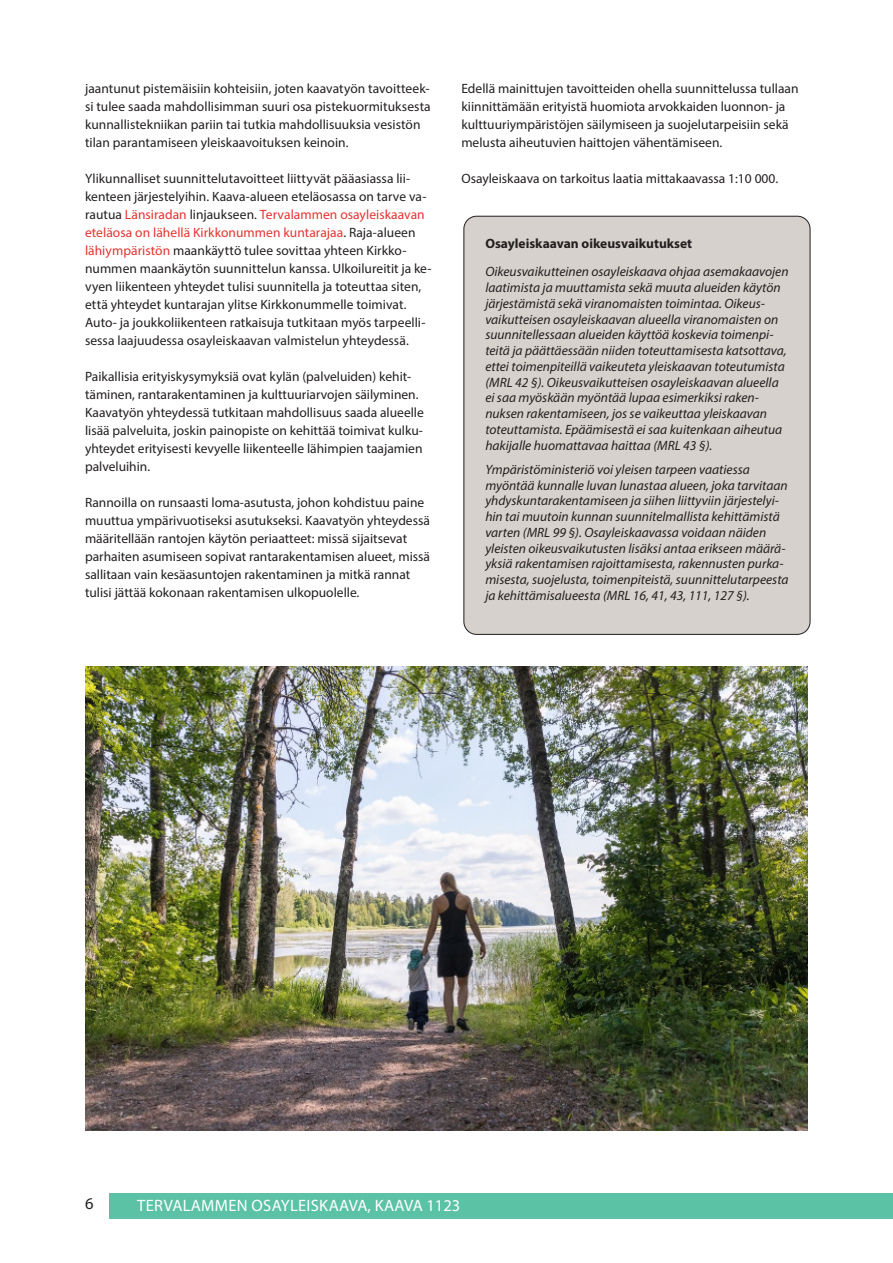
<style>
.page{position:relative;width:893px;height:1263px;background:#fff}
.page>*{position:absolute;margin:0;border:0;box-sizing:border-box;transform-origin:0 0}
.t1{font:16.5px "Myriad Pro";letter-spacing:.02em;color:#fff}
.t2{font:16.5px "Myriad Pro";color:#231f20}
.Leipis{font:13.5px/18px "Myriad Pro";color:#231f20}
.Harmaan_laatikon_kursivoitu{font:italic 13.5px/15.8px "Myriad Pro";color:#231f20}
.Pieni_alaotsikko{font:700 13.5px "Myriad Pro";color:#231f20}
.s1{color:#e43330}
</style>
<div class="page">
<div style="left:110px;top:1193px;width:783px;height:26px;background:#5cc2a6"></div>
<div style="left:464px;top:216px;width:346px;height:418px;background:#d6d1cc;border-radius:13px"></div>
<div style="left:464px;top:216px;width:346px;height:419px;border:1px solid #231f20;border-radius:13px"></div>
<img style="left:85px;top:666px;width:723px;height:464px">
<p class="Leipis" style="left:85px;top:80px;width:347px">jaantunut pistemäisiin kohteisiin, joten kaavatyön tavoitteek&shy;si tulee saada mahdollisimman suuri osa pistekuormituksesta kunnallistekniikan pariin tai tutkia mahdollisuuksia vesistön tilan parantamiseen yleiskaavoituksen keinoin.</p>
<p class="Leipis" style="left:85px;top:170px;width:348px">Ylikunnalliset suunnittelutavoitteet liittyvät pääasiassa lii&shy;kenteen järjestelyihin. Kaava-alueen eteläosassa on tarve va&shy;rautua <span class="s1">Länsiradan</span> linjaukseen. <span class="s1">Tervalammen osayleiskaavan eteläosa on lähellä Kirkkonummen kuntarajaa</span>. Raja-alueen <span class="s1">lähiympäristön</span> maankäyttö tulee sovittaa yhteen Kirkko&shy;nummen maankäytön suunnittelun kanssa. Ulkoilureitit ja ke&shy;vyen liikenteen yhteydet tulisi suunnitella ja toteuttaa siten, että yhteydet kuntarajan ylitse Kirkkonummelle toimivat.<br>Auto- ja joukkoliikenteen ratkaisuja tutkitaan myös tarpeelli&shy;sessa laajuudessa osayleiskaavan valmistelun yhteydessä.</p>
<p class="Leipis" style="left:85px;top:368px;width:340px">Paikallisia erityiskysymyksiä ovat kylän (palveluiden) kehit&shy;täminen, rantarakentaminen ja kulttuuriarvojen säilyminen.<br>Kaavatyön yhteydessä tutkitaan mahdollisuus saada alueelle lisää palveluita, joskin painopiste on kehittää toimivat kulku&shy;yhteydet erityisesti kevyelle liikenteelle lähimpien taajamien palveluihin.</p>
<p class="Leipis" style="left:85px;top:494px;width:346px">Rannoilla on runsaasti loma-asutusta, johon kohdistuu paine muuttua ympärivuotiseksi asutukseksi. Kaavatyön yhteydessä määritellään rantojen käytön periaatteet: missä sijaitsevat parhaiten asumiseen sopivat rantarakentamisen alueet, missä sallitaan vain kesäasuntojen rakentaminen ja mitkä rannat tulisi jättää kokonaan rakentamisen ulkopuolelle.</p>
<p class="Leipis" style="left:461px;top:80px;width:339px">Edellä mainittujen tavoitteiden ohella suunnittelussa tullaan kiinnittämään erityistä huomiota arvokkaiden luonnon- ja kulttuuriympäristöjen säilymiseen ja suojelutarpeisiin sekä melusta aiheutuvien haittojen vähentämiseen.</p>
<p class="Leipis" style="left:461px;top:170px;width:318px">Osayleiskaava on tarkoitus laatia mittakaavassa 1:10 000.</p>
<p class="Pieni_alaotsikko" style="left:485px;top:234px;width:208px">Osayleiskaavan oikeusvaikutukset</p>
<p class="Harmaan_laatikon_kursivoitu" style="left:485px;top:264px;width:305px">Oikeusvaikutteinen osayleiskaava ohjaa asemakaavojen laatimista ja muuttamista sekä muuta alueiden käytön järjestämistä sekä viranomaisten toimintaa. Oikeus&shy;vaikutteisen osayleiskaavan alueella viranomaisten on suunnitellessaan alueiden käyttöä koskevia toimenpi&shy;teitä ja päättäessään niiden toteuttamisesta katsottava, ettei toimenpiteillä vaikeuteta yleiskaavan toteutumista (MRL 42 §). Oikeusvaikutteisen osayleiskaavan alueella ei saa myöskään myöntää lupaa esimerkiksi raken&shy;nuksen rakentamiseen, jos se vaikeuttaa yleiskaavan toteuttamista. Epäämisestä ei saa kuitenkaan aiheutua hakijalle huomattavaa haittaa (MRL 43 §).</p>
<p class="Harmaan_laatikon_kursivoitu" style="left:485px;top:461px;width:305px">Ympäristöministeriö voi yleisen tarpeen vaatiessa myöntää kunnalle luvan lunastaa alueen, joka tarvitaan yhdyskuntarakentamiseen ja siihen liittyviin järjestelyi&shy;hin tai muutoin kunnan suunnitelmallista kehittämistä varten (MRL 99 §). Osayleiskaavassa voidaan näiden yleisten oikeusvaikutusten lisäksi antaa erikseen määrä&shy;yksiä rakentamisen rajoittamisesta, rakennusten purka&shy;misesta, suojelusta, toimenpiteistä, suunnittelutarpeesta ja kehittämisalueesta (MRL 16, 41, 43, 111, 127 §).</p>
<p class="t2" style="left:85px;top:1194px;width:10px">6</p>
<p class="t1" style="left:137px;top:1195px;width:324px">TERVALAMMEN OSAYLEISKAAVA, KAAVA 1123</p>
</div>
